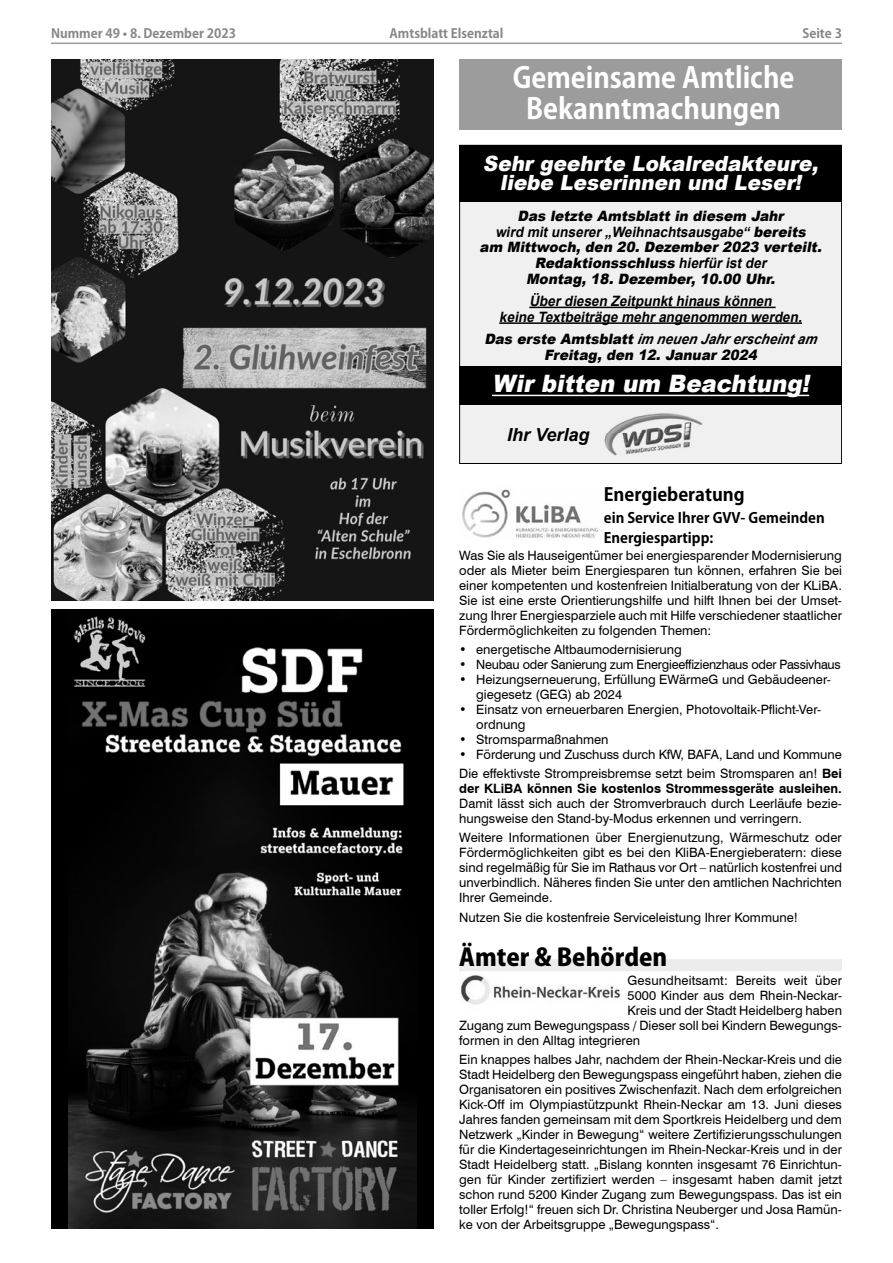
<style>
.page{position:relative;width:893px;height:1263px;background:#fff}
.page>*{position:absolute;margin:0;border:0;box-sizing:border-box;transform-origin:0 0}
.Überschrift_1_Kozuka{font:700 28.5px "Koz Go Pro";color:#fff;scale:.95 1}
.t1{font:italic 900 24px "Arial";color:#fff;scale:.95 1}
.Überschrift_1_Kozuka-2{font:800 24px "Koz Go Pro";color:#000}
.t2{font:italic 900 21px/19.5px "Arial";color:#fff;text-align:center;scale:.95 1}
.Überschrift2_Kozuka{font:700 18px "Koz Go Pro";color:#000}
.t3{font:italic 700 18px "Arial";color:#000}
.t4{font:italic 900 16.5px "Jost";color:#fff}
.t5{font:italic 900 14.25px/15.8px "Arial";color:#000;text-align:center;scale:.95 1}
.t6{font:italic 700 14.25px/15.8px "Arial";color:#000;text-align:center;scale:.95 1}
.Überschrift_3_Kozuka{font:700 14.25px "Koz Go Pro";color:#000}
.Fließtext_8_5{font:12.9px/15px "Swiss 721 BT";color:#000;text-align:justify}
.Fließtext_8_5-2{font:12.9px "Swiss 721 BT";letter-spacing:-.02em;color:#000}
.t7{font:700 12.75px "Koz Go Pro";color:#878787}
.t8{font:italic 700 12.45px/14.4px "Jost";color:#000;text-align:center}
.t9{font:italic 900 12.45px/14.4px "Jost";color:#000;text-align:center}
.s1{font-weight:700}
.s2{font-weight:900}
</style>
<div class="page">
<hr style="left:51px;top:43px;width:791px;height:1px;background:#9c9c9c">
<div style="left:459px;top:60px;width:383px;height:70px;background:#9c9c9c"></div>
<div style="left:459px;top:959px;width:383px;height:12px;background:#ececec"></div>
<img style="left:462px;top:489px;width:136px;height:49px">
<img style="left:51px;top:60px;width:383px;height:540px">
<div style="left:51px;top:610px;width:383px;height:619px;background:#000"></div>
<img style="left:68px;top:616px;width:348px;height:613px">
<img style="left:461px;top:975px;width:160px;height:30px">
<div style="left:459px;top:145px;width:383px;height:319px;background:#f0f0f0"></div>
<img style="left:604px;top:413px;width:99px;height:42px">
<div style="left:459px;top:367px;width:383px;height:38px;background:#000"></div>
<hr style="left:492px;top:395px;width:317px;height:1px;background:#fff">
<div style="left:459px;top:145px;width:383px;height:56px;background:#000"></div>
<hr style="left:529px;top:307px;width:247px;height:1px;background:#000">
<hr style="left:499px;top:322px;width:303px;height:2px;background:#000">
<p class="t7" style="left:51px;top:25px;width:186px">Nummer 49 • 8. Dezember 2023</p>
<p class="t7" style="left:389px;top:25px;width:116px">Amtsblatt Elsenztal</p>
<p class="t7" style="left:802px;top:25px;width:41px">Seite 3</p>
<p class="Überschrift_1_Kozuka" style="left:513px;top:59px;width:298px">Gemeinsame Amtliche</p>
<p class="Überschrift_1_Kozuka" style="left:526px;top:90px;width:269px">Bekanntmachungen</p>
<p class="t2" style="left:483px;top:153px;width:360px">Sehr geehrte Lokalredakteure, liebe Leserinnen und Leser!</p>
<p class="t5" style="left:480px;top:207px;width:365px">Das letzte Amtsblatt in diesem Jahr<br><span class="s1">wird mitunserer„Weihnachtsausgabe“</span> bereits<br>am Mittwoch, den 20. Dezember 2023 verteilt.<br>Redaktionsschluss <span class="s1">hierfüristder<br></span>Montag, 18. Dezember, 10.00 Uhr.</p>
<p class="t6" style="left:499px;top:293px;width:324px">Überdiesen Zeitpunkthinaus können<br>keine Textbeiträge mehrangenommen werden.</p>
<p class="t5" style="left:484px;top:330px;width:355px">Das erste Amtsblatt<span class="s1">im neuen Jahr erscheint am<br></span>Freitag, den 12. Januar 2024</p>
<p class="t9" style="left:555px;top:277px;width:188px">Sehr geehrte Lokalredakteure, liebe Leserinnen und Leser!</p>
<p class="t8" style="left:526px;top:315px;width:247px">Für die Ausgabe 20 (19.5.2023) ist der<br><span class="s2">Annahmeschluss für Ihre Textbeiträge</span> auf<br><span class="s2">Montag</span>, 15.5.2023, 10.00 Uhr,</p>
<p class="t4" style="left:547px;top:382px;width:206px">Wir bitten um Beachtung!</p>
<p class="t9" style="left:532px;top:430px;width:62px">Ihr Verlag</p>
<p class="t1" style="left:492px;top:366px;width:341px">Wir bitten um Beachtung!</p>
<p class="t3" style="left:507px;top:422px;width:84px">Ihr Verlag</p>
<p class="Überschrift2_Kozuka" style="left:604px;top:483px;width:142px">Energieberatung</p>
<p class="Überschrift_3_Kozuka" style="left:604px;top:509px;width:222px">ein Service Ihrer GVV- Gemeinden</p>
<p class="Überschrift_3_Kozuka" style="left:604px;top:528px;width:111px">Energiespartipp:</p>
<p class="Fließtext_8_5" style="left:459px;top:547px;width:384px">Was Sie als Hauseigentümer bei energiesparender Modernisierung oder als Mieter beim Energiesparen tun können, erfahren Sie bei einer kompetenten und kostenfreien Initialberatung von der KLiBA.<br>Sie ist eine erste Orientierungshilfe und hilft Ihnen bei der Umset&shy;zung Ihrer Energiesparziele auch mit Hilfe verschiedener staatlicher Fördermöglichkeiten zu folgenden Themen:</p>
<p class="Fließtext_8_5" style="left:459px;top:641px;width:224px">• energetische Altbaumodernisierung</p>
<p class="Fließtext_8_5-2" style="left:459px;top:655px;width:383px">• Neubau oder Sanierung zum Energieeffizienzhaus oder Passivhaus</p>
<p class="Fließtext_8_5" style="left:476px;top:671px;width:356px;text-indent:-17px">• Heizungserneuerung, Erfüllung EWärmeG und Gebäudeener&shy;giegesetz (GEG) ab 2024</p>
<p class="Fließtext_8_5" style="left:476px;top:701px;width:346px;text-indent:-17px">• Einsatz von erneuerbaren Energien, Photovoltaik-Pflicht-Ver&shy;ordnung</p>
<p class="Fließtext_8_5" style="left:459px;top:731px;width:151px">• Stromsparmaßnahmen</p>
<p class="Fließtext_8_5" style="left:459px;top:746px;width:384px">• Förderung und Zuschuss durch KfW, BAFA, Land und Kommune</p>
<p class="Fließtext_8_5" style="left:459px;top:765px;width:384px">Die effektivste Strompreisbremse setzt beim Stromsparen an! <span class="s1">Bei der KLiBA können Sie kostenlos Strommessgeräte ausleihen.<br></span>Damit lässt sich auch der Stromverbrauch durch Leerläufe bezie&shy;hungsweise den Stand-by-Modus erkennen und verringern.</p>
<p class="Fließtext_8_5" style="left:459px;top:830px;width:384px">Weitere Informationen über Energienutzung, Wärmeschutz oder Fördermöglichkeiten gibt es bei den KliBA-Energieberatern: diese sind regelmäßig für Sie im Rathaus vor Ort – natürlich kostenfrei und unverbindlich. Näheres finden Sie unter den amtlichen Nachrichten Ihrer Gemeinde.</p>
<p class="Fließtext_8_5" style="left:459px;top:909px;width:340px">Nutzen Sie die kostenfreie Serviceleistung Ihrer Kommune!</p>
<p class="Überschrift_1_Kozuka-2" style="left:459px;top:941px;width:210px">Ämter &amp; Behörden</p>
<p class="Fließtext_8_5" style="left:628px;top:972px;width:216px">Gesundheitsamt: Bereits weit über</p>
<p class="Fließtext_8_5" style="left:628px;top:987px;width:216px">5000 Kinder aus dem Rhein-Neckar-</p>
<p class="Fließtext_8_5" style="left:628px;top:1002px;width:216px">Kreis und der Stadt Heidelberg haben</p>
<p class="Fließtext_8_5" style="left:459px;top:1017px;width:384px">Zugang zum Bewegungspass / Dieser soll bei Kindern Bewegungs-</p>
<p class="Fließtext_8_5" style="left:459px;top:1032px;width:182px">formen in den Alltag integrieren</p>
<p class="Fließtext_8_5" style="left:459px;top:1051px;width:384px">Ein knappes halbes Jahr, nachdem der Rhein-Neckar-Kreis und die Stadt Heidelberg den Bewegungspass eingeführt haben, ziehen die Organisatoren ein positives Zwischenfazit. Nach dem erfolgreichen Kick-Off im Olympiastützpunkt Rhein-Neckar am 13. Juni dieses Jahres fanden gemeinsam mit dem Sportkreis Heidelberg und dem Netzwerk „Kinder in Bewegung“ weitere Zertifizierungsschulungen für die Kindertageseinrichtungen im Rhein-Neckar-Kreis und in der Stadt Heidelberg statt. „Bislang konnten insgesamt 76 Einrichtun&shy;gen für Kinder zertifiziert werden – insgesamt haben damit jetzt schon rund 5200 Kinder Zugang zum Bewegungspass. Das ist ein toller Erfolg!“ freuen sich Dr. Christina Neuberger und Josa Ramün&shy;ke von der Arbeitsgruppe „Bewegungspass“.</p>
</div>
